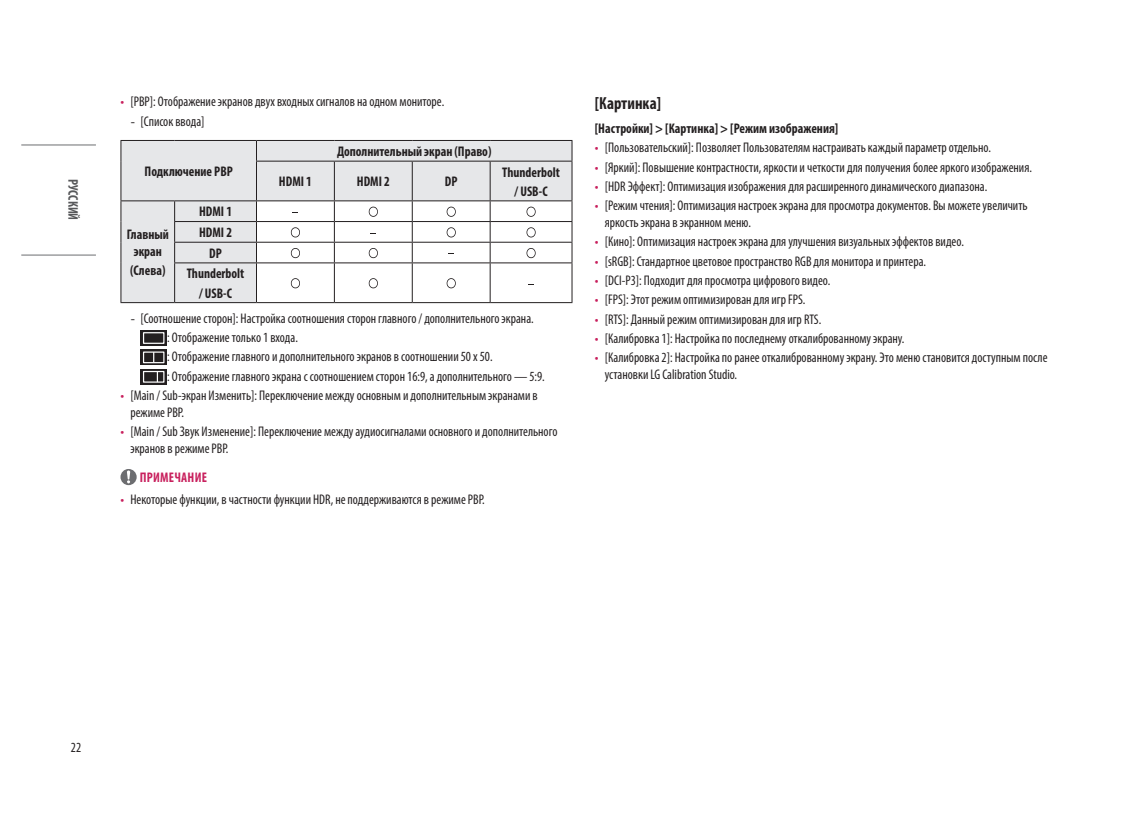
<style>
.page{position:relative;width:1134px;height:827px;background:#fff}
.page>*{position:absolute;margin:0;border:0;box-sizing:border-box;transform-origin:0 0}
.Title3{font:700 condensed 17.5px "Myriad Pro";color:#231f20;scale:.95 1}
.Bullet_Hyphen_Indent{font:condensed 14px/16.8px "Myriad Pro";color:#231f20;scale:.95 1}
.Body_Center{font:700 condensed 14px/16.8px "Myriad Pro";color:#231f20;text-align:center;scale:.95 1}
.Body_Bold{font:700 condensed 14px "Myriad Pro";color:#231f20;scale:.95 1}
.Warning{font:700 condensed 14px "Myriad Pro";letter-spacing:.02em;color:#c8205d;scale:.95 1}
.t1{font:700 condensed 14px "Myriad Pro";color:#57585a;scale:.95 1}
.s1{font-family:"LG Smart";font-stretch:normal;color:#c8205d}
.s2{font-family:"LG Smart";font-stretch:normal}
</style>
<div class="page">
<hr style="left:21px;top:144px;width:75px;height:1px;background:#6c6d70">
<hr style="left:21px;top:254px;width:75px;height:1px;background:#6c6d70">
<svg style="left:122px;top:141px;width:450px;height:161px;fill:#e6e7e9"></svg>
<hr style="left:121px;top:140px;width:54px;height:1px;background:#231f20">
<svg style="left:121px;top:141px;width:1px;height:20px"></svg>
<hr style="left:175px;top:140px;width:81px;height:1px;background:#231f20">
<hr style="left:121px;top:161px;width:1px;height:39px;background:#231f20">
<hr style="left:256px;top:140px;width:78px;height:1px;background:#231f20">
<svg style="left:256px;top:141px;width:1px;height:20px"></svg>
<hr style="left:334px;top:140px;width:78px;height:1px;background:#231f20">
<hr style="left:412px;top:140px;width:78px;height:1px;background:#231f20">
<hr style="left:490px;top:140px;width:82px;height:1px;background:#231f20">
<svg style="left:572px;top:141px;width:1px;height:20px"></svg>
<hr style="left:256px;top:161px;width:78px;height:1px;background:#231f20">
<hr style="left:256px;top:161px;width:1px;height:39px;background:#231f20">
<hr style="left:334px;top:161px;width:78px;height:1px;background:#231f20">
<hr style="left:334px;top:161px;width:1px;height:39px;background:#231f20">
<hr style="left:412px;top:161px;width:78px;height:1px;background:#231f20">
<hr style="left:412px;top:161px;width:1px;height:39px;background:#231f20">
<hr style="left:490px;top:161px;width:82px;height:1px;background:#231f20">
<hr style="left:490px;top:161px;width:1px;height:39px;background:#231f20">
<hr style="left:572px;top:161px;width:1px;height:39px;background:#231f20">
<hr style="left:121px;top:200px;width:54px;height:1px;background:#231f20">
<svg style="left:121px;top:201px;width:1px;height:62px"></svg>
<hr style="left:121px;top:263px;width:1px;height:39px;background:#231f20">
<hr style="left:121px;top:302px;width:54px;height:1px;background:#231f20">
<hr style="left:175px;top:200px;width:81px;height:1px;background:#231f20">
<hr style="left:256px;top:200px;width:78px;height:1px;background:#231f20">
<hr style="left:334px;top:200px;width:78px;height:1px;background:#231f20">
<hr style="left:412px;top:200px;width:78px;height:1px;background:#231f20">
<hr style="left:490px;top:200px;width:82px;height:1px;background:#231f20">
<hr style="left:174px;top:221px;width:82px;height:1px;background:#231f20">
<hr style="left:256px;top:221px;width:78px;height:1px;background:#231f20">
<hr style="left:334px;top:221px;width:78px;height:1px;background:#231f20">
<hr style="left:412px;top:221px;width:78px;height:1px;background:#231f20">
<hr style="left:490px;top:221px;width:82px;height:1px;background:#231f20">
<hr style="left:174px;top:242px;width:82px;height:1px;background:#231f20">
<svg style="left:174px;top:201px;width:1px;height:61px"></svg>
<hr style="left:256px;top:242px;width:78px;height:1px;background:#231f20">
<svg style="left:256px;top:201px;width:1px;height:61px"></svg>
<hr style="left:334px;top:242px;width:78px;height:1px;background:#231f20">
<svg style="left:334px;top:201px;width:1px;height:61px"></svg>
<hr style="left:412px;top:242px;width:78px;height:1px;background:#231f20">
<svg style="left:412px;top:201px;width:1px;height:61px"></svg>
<hr style="left:490px;top:242px;width:82px;height:1px;background:#231f20">
<svg style="left:490px;top:201px;width:1px;height:61px"></svg>
<svg style="left:572px;top:201px;width:1px;height:61px"></svg>
<hr style="left:174px;top:262px;width:82px;height:1px;background:#231f20">
<hr style="left:174px;top:263px;width:1px;height:39px;background:#231f20">
<hr style="left:256px;top:262px;width:78px;height:1px;background:#231f20">
<hr style="left:256px;top:263px;width:1px;height:39px;background:#231f20">
<hr style="left:334px;top:262px;width:78px;height:1px;background:#231f20">
<hr style="left:334px;top:263px;width:1px;height:39px;background:#231f20">
<hr style="left:412px;top:262px;width:78px;height:1px;background:#231f20">
<hr style="left:412px;top:263px;width:1px;height:39px;background:#231f20">
<hr style="left:490px;top:262px;width:82px;height:1px;background:#231f20">
<hr style="left:490px;top:263px;width:1px;height:39px;background:#231f20">
<hr style="left:572px;top:263px;width:1px;height:39px;background:#231f20">
<hr style="left:175px;top:302px;width:81px;height:1px;background:#231f20">
<hr style="left:256px;top:302px;width:78px;height:1px;background:#231f20">
<hr style="left:334px;top:302px;width:78px;height:1px;background:#231f20">
<hr style="left:412px;top:302px;width:78px;height:1px;background:#231f20">
<hr style="left:490px;top:302px;width:82px;height:1px;background:#231f20">
<svg style="left:369px;top:206px;width:9px;height:11px"></svg>
<svg style="left:447px;top:206px;width:9px;height:11px"></svg>
<svg style="left:526px;top:206px;width:10px;height:11px"></svg>
<svg style="left:291px;top:227px;width:9px;height:10px"></svg>
<svg style="left:447px;top:227px;width:9px;height:10px"></svg>
<svg style="left:526px;top:227px;width:10px;height:10px"></svg>
<svg style="left:291px;top:248px;width:9px;height:10px"></svg>
<svg style="left:369px;top:248px;width:9px;height:10px"></svg>
<svg style="left:526px;top:248px;width:10px;height:10px"></svg>
<svg style="left:291px;top:278px;width:9px;height:10px"></svg>
<svg style="left:369px;top:278px;width:9px;height:10px"></svg>
<svg style="left:447px;top:278px;width:9px;height:10px"></svg>
<div style="left:140px;top:330px;width:27px;height:15px;background:#231f20"></div>
<div style="left:143px;top:332px;width:21px;height:12px;border:1px solid #fff"></div>
<svg style="left:140px;top:349px;width:27px;height:16px"></svg>
<div style="left:143px;top:351px;width:21px;height:12px;border:1px solid #fff"></div>
<svg style="left:140px;top:369px;width:27px;height:15px"></svg>
<div style="left:143px;top:371px;width:21px;height:11px;border:1px solid #fff"></div>
<svg style="left:121px;top:469px;width:16px;height:16px"></svg>
<p class="t1" style="left:82px;top:179px;width:45px;rotate:90deg">РУССКИЙ</p>
<p class="Bullet_Hyphen_Indent" style="left:121px;top:93px;width:342px"><span class="s1">•</span> [PBP]: Отображение экранов двух входных сигналов на одном мониторе.</p>
<p class="Bullet_Hyphen_Indent" style="left:130px;top:112px;width:80px"><span class="s2">-</span> [Список ввода]</p>
<p class="Body_Center" style="left:145px;top:162px;width:94px">Подключение PBP</p>
<p class="Body_Center" style="left:337px;top:143px;width:164px">Дополнительный экран (Право)</p>
<p class="Body_Center" style="left:279px;top:173px;width:36px">HDMI 1</p>
<p class="Body_Center" style="left:357px;top:173px;width:36px">HDMI 2</p>
<p class="Body_Center" style="left:445px;top:173px;width:15px">DP</p>
<p class="Body_Center" style="left:502px;top:163px;width:62px">Thunderbolt</p>
<p class="Body_Center" style="left:515px;top:182px;width:36px">/ USB-C</p>
<p class="Body_Center" style="left:199px;top:203px;width:36px">HDMI 1</p>
<p class="Body_Center" style="left:199px;top:224px;width:36px">HDMI 2</p>
<p class="Body_Center" style="left:209px;top:244px;width:15px">DP</p>
<p class="Body_Center" style="left:187px;top:265px;width:62px">Thunderbolt</p>
<p class="Body_Center" style="left:199px;top:284px;width:36px">/ USB-C</p>
<p class="Bullet_Hyphen_Indent" style="left:130px;top:309px;width:426px"><span class="s2">-</span> [Соотношение сторон]: Настройка соотношения сторон главного / дополнительного экрана.</p>
<p class="Bullet_Hyphen_Indent" style="left:167px;top:329px;width:139px">: Отображение только 1 входа.</p>
<p class="Bullet_Hyphen_Indent" style="left:167px;top:348px;width:344px">: Отображение главного и дополнительного экранов в соотношении 50 х 50.</p>
<p class="Bullet_Hyphen_Indent" style="left:167px;top:367px;width:399px">: Отображение главного экрана с соотношением сторон 16:9, а дополнительного — 5:9.</p>
<p class="Bullet_Hyphen_Indent" style="left:130px;top:386px;width:430px;text-indent:-10px"><span class="s1">•</span> [Main / Sub-экран Изменить]: Переключение между основным и дополнительным экранами в режиме PBP.</p>
<p class="Bullet_Hyphen_Indent" style="left:130px;top:423px;width:451px;text-indent:-10px"><span class="s1">•</span> [Main / Sub Звук Изменение]: Переключение между аудиосигналами основного и дополнительного экранов в режиме PBP.</p>
<p class="Warning" style="left:140px;top:468px;width:72px">ПРИМЕЧАНИЕ</p>
<p class="Bullet_Hyphen_Indent" style="left:121px;top:490px;width:385px"><span class="s1">•</span> Некоторые функции, в частности функции HDR, не поддерживаются в режиме PBP.</p>
<p class="Body_Center" style="left:127px;top:225px;width:46px">Главный экран</p>
<p class="Body_Center" style="left:130px;top:261px;width:39px">(Слева)</p>
<p class="Title3" style="left:595px;top:92px;width:71px">[Картинка]</p>
<p class="Body_Bold" style="left:595px;top:120px;width:258px">[Настройки] &gt; [Картинка] &gt; [Режим изображения]</p>
<p class="Bullet_Hyphen_Indent" style="left:595px;top:139px;width:419px"><span class="s1">•</span> [Пользовательский]: Позволяет Пользователям настраивать каждый параметр отдельно.</p>
<p class="Bullet_Hyphen_Indent" style="left:595px;top:158px;width:462px"><span class="s1">•</span> [Яркий]: Повышение контрастности, яркости и четкости для получения более яркого изображения.</p>
<p class="Bullet_Hyphen_Indent" style="left:595px;top:178px;width:415px"><span class="s1">•</span> [HDR Эффект]: Оптимизация изображения для расширенного динамического диапазона.</p>
<p class="Bullet_Hyphen_Indent" style="left:605px;top:197px;width:447px;text-indent:-10px"><span class="s1">•</span> [Режим чтения]: Оптимизация настроек экрана для просмотра документов. Вы можете увеличить яркость экрана в экранном меню.</p>
<p class="Bullet_Hyphen_Indent" style="left:595px;top:233px;width:390px"><span class="s1">•</span> [Кино]: Оптимизация настроек экрана для улучшения визуальных эффектов видео.</p>
<p class="Bullet_Hyphen_Indent" style="left:595px;top:252px;width:350px"><span class="s1">•</span> [sRGB]: Стандартное цветовое пространство RGB для монитора и принтера.</p>
<p class="Bullet_Hyphen_Indent" style="left:595px;top:272px;width:250px"><span class="s1">•</span> [DCI-P3]: Подходит для просмотра цифрового видео.</p>
<p class="Bullet_Hyphen_Indent" style="left:595px;top:291px;width:223px"><span class="s1">•</span> [FPS]: Этот режим оптимизирован для игр FPS.</p>
<p class="Bullet_Hyphen_Indent" style="left:595px;top:310px;width:240px"><span class="s1">•</span> [RTS]: Данный режим оптимизирован для игр RTS.</p>
<p class="Bullet_Hyphen_Indent" style="left:595px;top:329px;width:327px"><span class="s1">•</span> [Калибровка 1]: Настройка по последнему откалиброванному экрану.</p>
<p class="Bullet_Hyphen_Indent" style="left:605px;top:349px;width:467px;text-indent:-10px"><span class="s1">•</span> [Калибровка 2]: Настройка по ранее откалиброванному экрану. Это меню становится доступным после установки LG Calibration Studio.</p>
<p class="Bullet_Hyphen_Indent" style="left:71px;top:738px;width:12px">22</p>
</div>
